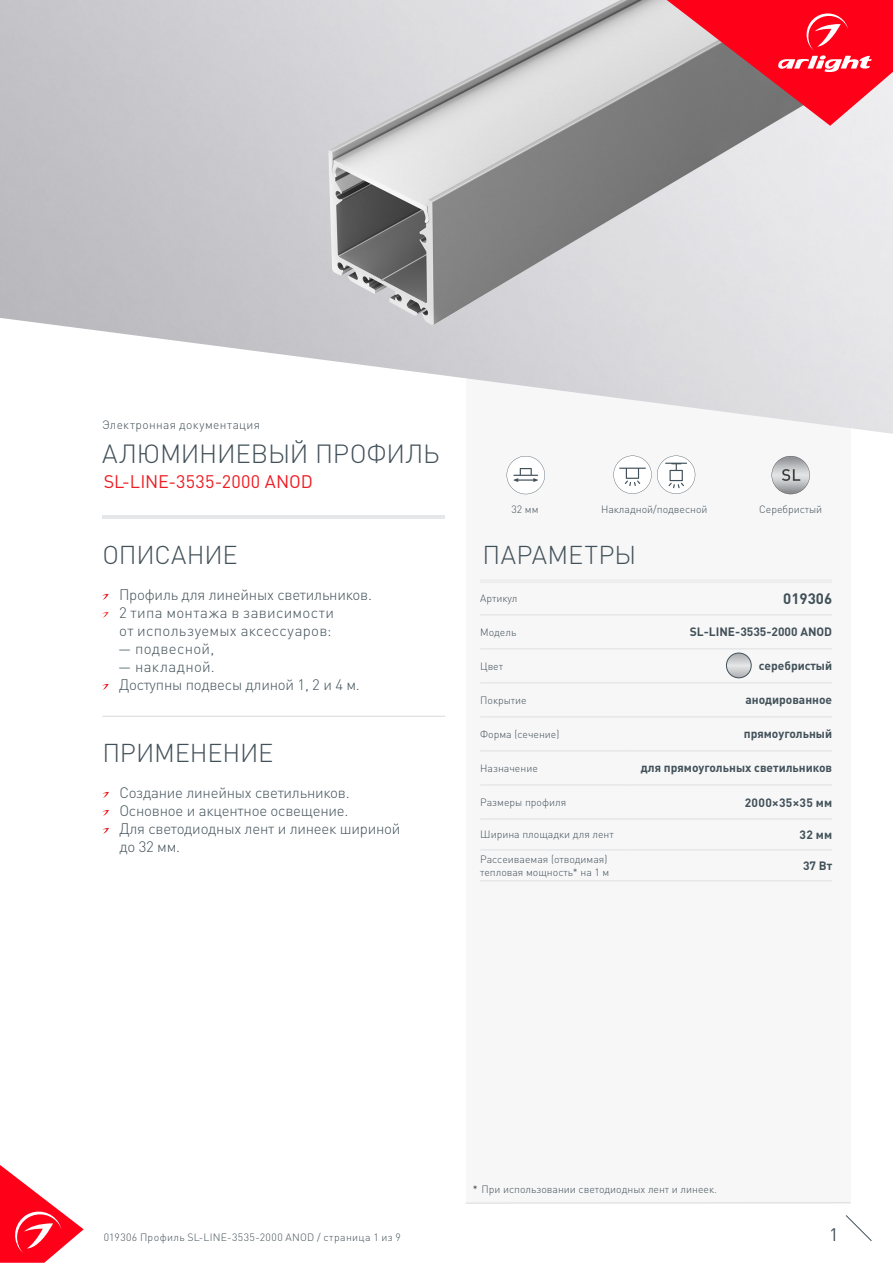
<style>
.page{position:relative;width:893px;height:1263px;background:#fff}
.page>*{position:absolute;margin:0;border:0;box-sizing:border-box;transform-origin:0 0}
.t1{font:300 25.95px "DIN Pro";letter-spacing:-.01em;color:#425159}
.t2{font:300 25.5px "DIN Pro";letter-spacing:-.005em;color:#425159}
.t3{font:300 25.5px "DIN Pro";letter-spacing:.015em;color:#425159}
.t4{font:18px "DIN Pro";letter-spacing:.01em;color:#ee1d23}
.t5{font:18px "DIN Pro";color:#425159}
.t6{font:300 15px/18px "DIN Pro";letter-spacing:-.015em;color:#425159}
.t7{font:300 15px/18px "DIN Pro";letter-spacing:.02em;color:#425159}
.t8{font:700 15px "DIN Pro";color:#425159}
.t9{font:700 12px "DIN Pro";color:#425159}
.t10{font:300 12px "DIN Pro";letter-spacing:.03em;color:#425159}
.t11{font:700 12px "DIN Pro";letter-spacing:.025em;color:#425159}
.t12{font:300 10.5px/12.6px "DIN Pro";color:#425159}
.t13{font:300 10.5px "DIN Pro";letter-spacing:.04em;color:#425159}
.s1{color:#231f20}
</style>
<div class="page">
<svg style="left:0;top:1165px;width:84px;height:98px"></svg>
<svg style="left:845px;top:1215px;width:27px;height:26px"></svg>
<div style="left:466px;top:250px;width:384px;height:953px;background:#f7f7f8"></div>
<img style="left:0;top:0;width:893px;height:434px">
<svg style="left:772px;top:456px;width:38px;height:38px"></svg>
<hr style="left:103px;top:515px;width:342px;height:3px;background:#e6e7e9">
<hr style="left:480px;top:579px;width:148px;height:4px;background:#eeeeef">
<hr style="left:628px;top:579px;width:204px;height:4px;background:#eeeeef">
<hr style="left:480px;top:614px;width:148px;height:1px;background:#e6e7e9">
<hr style="left:628px;top:614px;width:204px;height:1px;background:#e6e7e9">
<hr style="left:480px;top:648px;width:148px;height:2px;background:#e6e7e9">
<hr style="left:628px;top:648px;width:204px;height:2px;background:#e6e7e9">
<hr style="left:480px;top:682px;width:148px;height:2px;background:#e6e7e9">
<hr style="left:628px;top:682px;width:204px;height:2px;background:#e6e7e9">
<hr style="left:480px;top:716px;width:148px;height:2px;background:#e6e7e9">
<hr style="left:628px;top:716px;width:204px;height:2px;background:#e6e7e9">
<hr style="left:480px;top:750px;width:148px;height:2px;background:#e6e7e9">
<hr style="left:628px;top:750px;width:204px;height:2px;background:#e6e7e9">
<hr style="left:480px;top:784px;width:148px;height:2px;background:#e6e7e9">
<hr style="left:628px;top:784px;width:204px;height:2px;background:#e6e7e9">
<hr style="left:480px;top:818px;width:148px;height:2px;background:#e6e7e9">
<hr style="left:628px;top:818px;width:204px;height:2px;background:#e6e7e9">
<hr style="left:480px;top:849px;width:148px;height:2px;background:#e6e7e9">
<hr style="left:628px;top:849px;width:204px;height:2px;background:#e6e7e9">
<hr style="left:480px;top:880px;width:148px;height:1px;background:#e6e7e9">
<hr style="left:628px;top:880px;width:204px;height:1px;background:#e6e7e9">
<hr style="left:466px;top:1202px;width:384px;height:1px;background:#dcdddf">
<svg style="left:667px;top:0;width:226px;height:126px;background:#d54a58"></svg>
<svg style="left:102px;top:792px;width:7px;height:6px"></svg>
<svg style="left:102px;top:810px;width:7px;height:6px"></svg>
<svg style="left:102px;top:828px;width:7px;height:6px"></svg>
<hr style="left:102px;top:716px;width:343px;height:1px;background:#dcdddf">
<svg style="left:726px;top:653px;width:25px;height:25px"></svg>
<div style="left:726px;top:653px;width:26px;height:25px;border:1px solid #425159;border-radius:50%"></div>
<svg style="left:507px;top:456px;width:38px;height:38px"></svg>
<svg style="left:613px;top:456px;width:82px;height:38px"></svg>
<svg style="left:102px;top:594px;width:7px;height:6px"></svg>
<svg style="left:102px;top:612px;width:7px;height:6px"></svg>
<svg style="left:102px;top:684px;width:7px;height:6px"></svg>
<p class="t10" style="left:102px;top:417px;width:160px">Электронная документация</p>
<p class="t1" style="left:102px;top:436px;width:339px">АЛЮМИНИЕВЫЙ ПРОФИЛЬ</p>
<p class="t4" style="left:104px;top:470px;width:211px">SL-LINE-3535-2000 ANOD</p>
<p class="t2" style="left:102px;top:537px;width:137px">ОПИСАНИЕ</p>
<p class="t6" style="left:119px;top:584px;width:254px">Профиль для линейных светильников.</p>
<p class="t7" style="left:119px;top:602px;width:217px">2 типа монтажа в зависимости от используемых аксессуаров:</p>
<p class="t7" style="left:118px;top:638px;width:97px">— подвесной,</p>
<p class="t7" style="left:118px;top:656px;width:98px">— накладной.</p>
<p class="t6" style="left:119px;top:674px;width:242px">Доступны подвесы длиной 1, 2 и 4 м.</p>
<p class="t2" style="left:102px;top:735px;width:172px">ПРИМЕНЕНИЕ</p>
<p class="t6" style="left:119px;top:782px;width:232px">Создание линейных светильников.</p>
<p class="t6" style="left:119px;top:800px;width:231px">Основное и акцентное освещение.</p>
<p class="t6" style="left:119px;top:818px;width:283px">Для светодиодных лент и линеек шириной до 32 мм.</p>
<p class="t12" style="left:511px;top:502px;width:29px">32 мм</p>
<p class="t12" style="left:601px;top:502px;width:108px">Накладной/подвесной</p>
<p class="t12" style="left:759px;top:502px;width:65px">Серебристый</p>
<p class="t3" style="left:483px;top:537px;width:155px">ПАРАМЕТРЫ</p>
<p class="t12" style="left:480px;top:591px;width:39px">Артикул</p>
<p class="t8" style="left:783px;top:588px;width:50px">019306</p>
<p class="t12" style="left:480px;top:625px;width:38px">Модель</p>
<p class="t9" style="left:690px;top:624px;width:144px">SL-LINE-3535-2000 ANOD</p>
<p class="t12" style="left:480px;top:659px;width:24px">Цвет</p>
<p class="t9" style="left:759px;top:658px;width:75px">серебристый</p>
<p class="t12" style="left:480px;top:693px;width:48px">Покрытие</p>
<p class="t9" style="left:745px;top:692px;width:88px">анодированное</p>
<p class="t12" style="left:480px;top:727px;width:81px">Форма (сечение)</p>
<p class="t9" style="left:744px;top:726px;width:90px">прямоугольный</p>
<p class="t12" style="left:480px;top:761px;width:59px">Назначение</p>
<p class="t9" style="left:641px;top:760px;width:193px">для прямоугольных светильников</p>
<p class="t12" style="left:480px;top:795px;width:87px">Размеры профиля</p>
<p class="t11" style="left:745px;top:794px;width:89px">2000×35×35 мм</p>
<p class="t12" style="left:480px;top:828px;width:135px">Ширина площадки для лент</p>
<p class="t9" style="left:800px;top:826px;width:34px">32 мм</p>
<p class="t12" style="left:480px;top:852px;width:131px">Рассеиваемая (отводимая) тепловая мощность* на 1 м</p>
<p class="t9" style="left:803px;top:857px;width:31px">37 Вт</p>
<p class="t12" style="left:473px;top:1183px;width:246px"><span class="s1">*</span> При использовании светодиодных лент и линеек.</p>
<p class="t13" style="left:104px;top:1230px;width:299px">019306 Профиль SL-LINE-3535-2000 ANOD / страница 1 из 9</p>
<h3 class="t5" style="left:829px;top:1222px;width:11px">1</h3>
</div>
